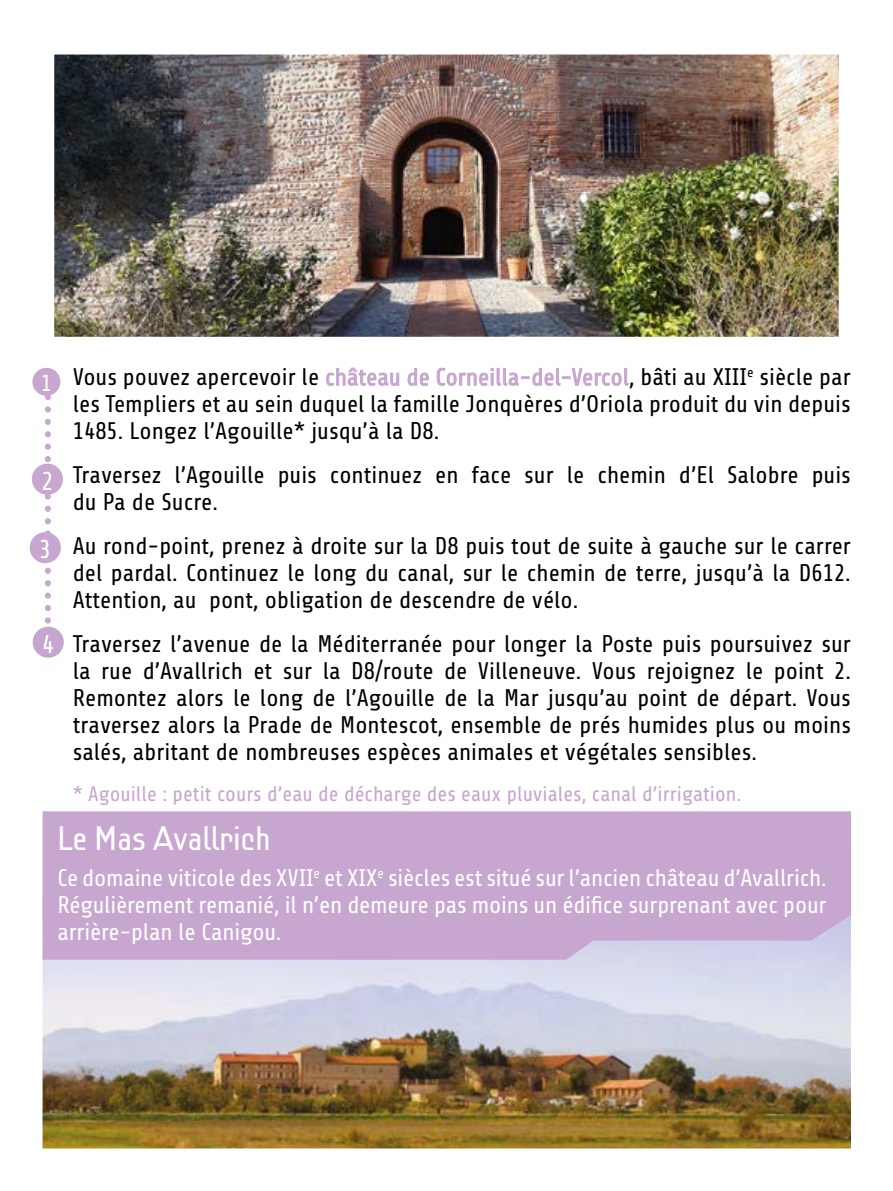
<style>
.page{position:relative;width:893px;height:1191px;background:#fff}
.page>*{position:absolute;margin:0;border:0;box-sizing:border-box;transform-origin:0 0}
.t1{font:33px "Lindau";letter-spacing:-.01em;color:#fff}
.t2{font:25.8px "Share";color:#fff}
.t3{font:24px/27px "Share";color:#000;text-align:justify}
.t4{font:24px/27px "Share";letter-spacing:-.01em;color:#fff;text-align:justify}
.t5{font:23.1px "Share";color:#fff}
.t6{font:21px "Share";color:#c7a6cf}
.s1{color:#c7a6cf}
</style>
<div class="page">
<img style="left:43px;top:959px;width:808px;height:189px">
<div style="left:43px;top:811px;width:808px;height:148px;background:#c7a6cf"></div>
<svg style="left:45px;top:397px;width:6px;height:227px"></svg>
<div style="left:32px;top:368px;width:28px;height:28px;background:#c7a6cf;border-radius:50%"></div>
<div style="left:32px;top:463px;width:31px;height:32px;background:#c7a6cf;border-radius:50%"></div>
<div style="left:30px;top:532px;width:31px;height:31px;background:#c7a6cf;border-radius:50%"></div>
<div style="left:33px;top:626px;width:31px;height:32px;background:#c7a6cf;border-radius:50%"></div>
<img style="left:55px;top:56px;width:783px;height:280px">
<div style="left:45px;top:46px;width:803px;height:300px;border:9px solid #fff"></div>
<p class="t5" style="left:41px;top:371px;width:12px">1</p>
<p class="t2" style="left:41px;top:467px;width:14px">2</p>
<p class="t2" style="left:39px;top:535px;width:14px">3</p>
<p class="t2" style="left:42px;top:630px;width:14px">4</p>
<p class="t3" style="left:73px;top:364px;width:780px">Vous pouvez apercevoir le <span class="s1">château de Corneilla-del-Vercol</span>, bâti au XIII<sup>e</sup> siècle par les Templiers et au sein duquel la famille Jonquères d’Oriola produit du vin depuis 1485. Longez l’Agouille* jusqu’à la D8.</p>
<p class="t3" style="left:73px;top:462px;width:780px">Traversez l’Agouille puis continuez en face sur le chemin d’El Salobre puis du Pa de Sucre.</p>
<p class="t3" style="left:73px;top:533px;width:780px">Au rond-point, prenez à droite sur la D8 puis tout de suite à gauche sur le carrer del pardal. Continuez le long du canal, sur le chemin de terre, jusqu’à la D612.<br>Attention, au pont, obligation de descendre de vélo.</p>
<p class="t3" style="left:73px;top:631px;width:780px">Traversez l’avenue de la Méditerranée pour longer la Poste puis poursuivez sur la rue d’Avallrich et sur la D8/route de Villeneuve. Vous rejoignez le point 2.<br>Remontez alors le long de l’Agouille de la Mar jusqu’au point de départ. Vous traversez alors la Prade de Montescot, ensemble de prés humides plus ou moins salés, abritant de nombreuses espèces animales et végétales sensibles.</p>
<p class="t6" style="left:73px;top:783px;width:670px">* Agouille : petit cours d’eau de décharge des eaux pluviales, canal d’irrigation.</p>
<h1 class="t1" style="left:57px;top:820px;width:215px">Le Mas Avallrich</h1>
<p class="t4" style="left:57px;top:864px;width:771px">Ce domaine viticole des XVII<sup>e</sup> et XIX<sup>e</sup> siècles est situé sur l’ancien château d’Avallrich.<br>Régulièrement remanié, il n’en demeure pas moins un édifice surprenant avec pour arrière-plan le Canigou.</p>
</div>
